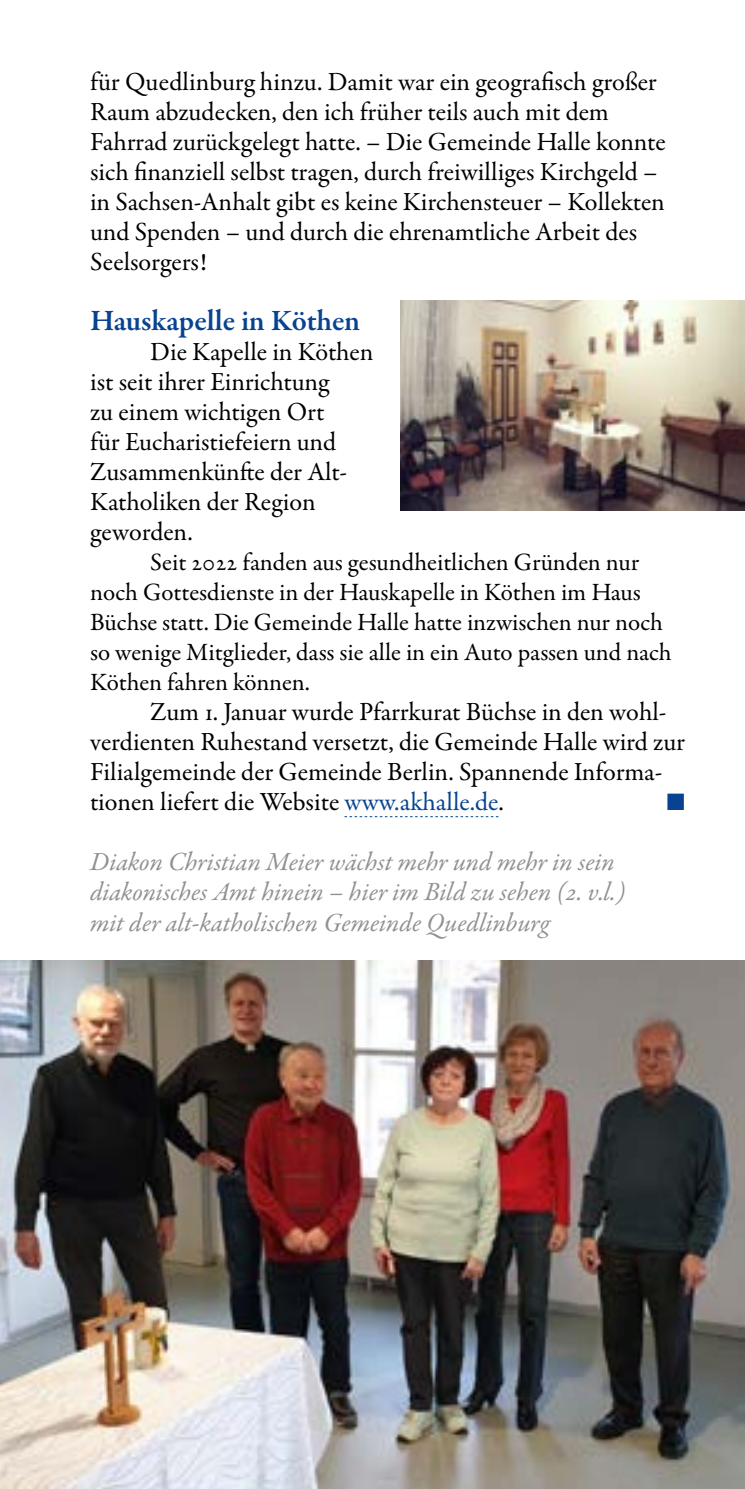
<style>
.page{position:relative;width:745px;height:1489px;background:#fff}
.page>*{position:absolute;margin:0;border:0;box-sizing:border-box;transform-origin:0 0}
.t1{font:600 30px "Garamond Premr Pro";letter-spacing:-.005em;color:#074391}
.t2{font:26.25px/30px "Garamond Premr Pro";color:#000}
.t3{font:italic 26.25px/30px "Garamond Premr Pro";color:#919195}
.t4{font:25px/30px "Garamond Premr Pro";color:#000}
.t5{font:23.75px "Zapf Dingbats ITC";color:#074391}
.s1{color:#074391}
</style>
<div class="page">
<svg style="left:344px;top:816px;width:154px;height:1px"></svg>
<img style="left:400px;top:300px;width:343px;height:210px">
<img style="left:0;top:960px;width:744px;height:528px">
<p class="t2" style="left:90px;top:67px;width:577px">für Quedlinburg hinzu. Damit war ein geografisch großer Raum abzudecken, den ich früher teils auch mit dem Fahrrad zurückgelegt hatte. – Die Gemeinde Halle konnte sich finanziell selbst tragen, durch freiwilliges Kirchgeld – in Sachsen-Anhalt gibt es keine Kirchensteuer – Kollekten und Spenden – und durch die ehrenamtliche Arbeit des Seelsorgers!</p>
<p class="t1" style="left:90px;top:302px;width:271px">Hauskapelle in Köthen</p>
<p class="t2" style="left:90px;top:337px;width:284px;text-indent:60px">Die Kapelle in Köthen ist seit ihrer Einrichtung<br>zu einem wichtigen Ort<br>für Eucharistiefeiern und<br>Zusammenkünfte der Alt-<br>Katholiken der Region geworden.</p>
<p class="t4" style="left:90px;top:548px;width:582px;text-indent:60px">Seit 2022 fanden aus gesundheitlichen Gründen nur noch Gottesdienste in der Hauskapelle in Köthen im Haus Büchse statt. Die Gemeinde Halle hatte inzwischen nur noch so wenige Mitglieder, dass sie alle in ein Auto passen und nach Köthen fahren können.</p>
<p class="t2" style="left:90px;top:697px;width:596px;text-indent:60px">Zum 1. Januar wurde Pfarrkurat Büchse in den wohl&shy;verdienten Ruhestand versetzt, die Gemeinde Halle wird zur Filialgemeinde der Gemeinde Berlin. Spannende Informa&shy;tionen liefert die Website <span class="s1">www.akhalle.de</span>.</p>
<p class="t5" style="left:666px;top:791px;width:20px">■</p>
<p class="t3" style="left:90px;top:848px;width:536px">Diakon Christian Meier wächst mehr und mehr in sein diakonisches Amt hinein – hier im Bild zu sehen (2. v.l.) mit der alt-katholischen Gemeinde Quedlinburg</p>
</div>
